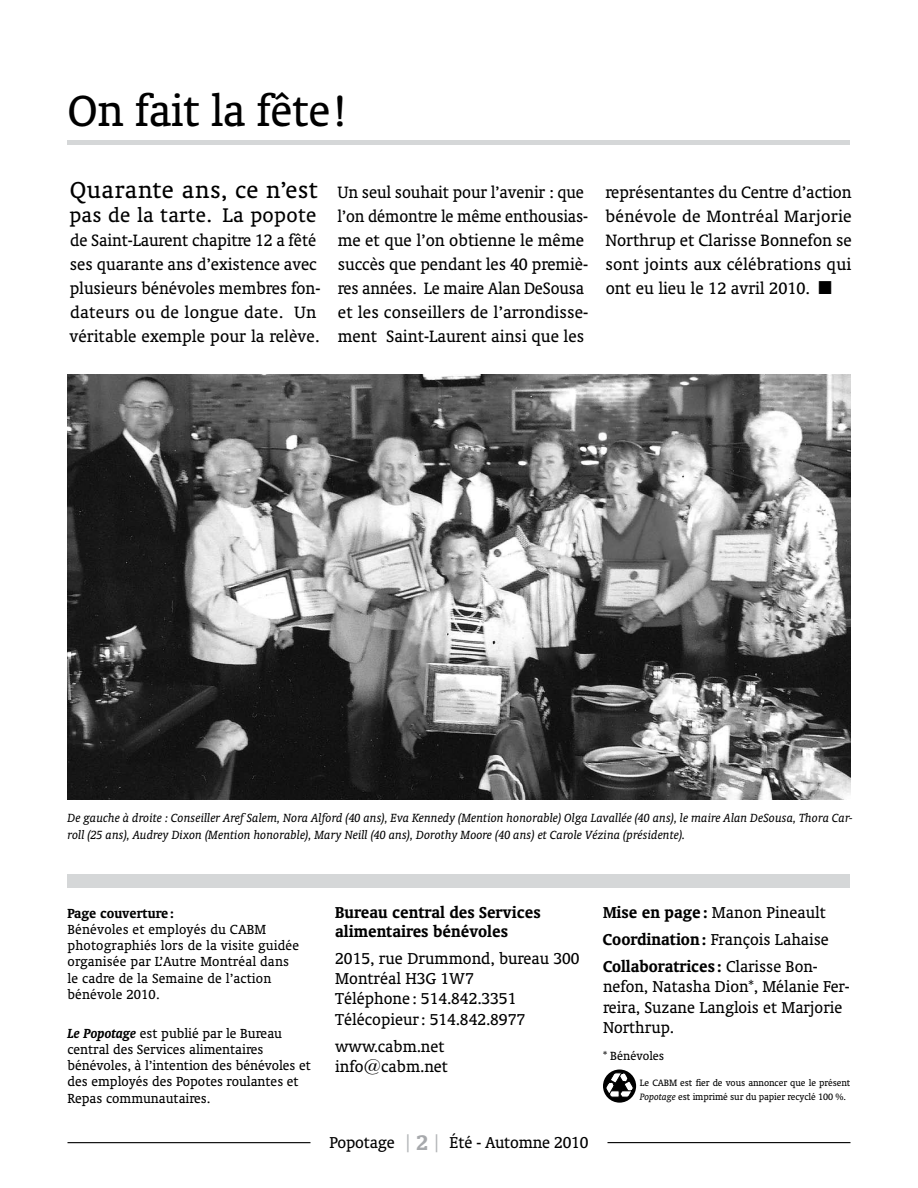
<style>
.page{position:relative;width:918px;height:1188px;background:#fff}
.page>*{position:absolute;margin:0;border:0;box-sizing:border-box;transform-origin:0 0}
.t1{font:49.5px "Oranda BT";letter-spacing:-.01em;color:#000}
.t2{font:26.25px "Oranda BT";letter-spacing:.015em;color:#000}
.t3{font:22.5px "Oranda BT";letter-spacing:.01em;color:#000}
.t4{font:18.75px/24px "Oranda BT";color:#000}
.t5{font:18px/20.2px "Oranda BT";color:#000}
.t6{font:700 18px/27px "Oranda BT";color:#000}
.t7{font:15px/16.2px "Oranda BT";color:#000}
.t8{font:700 15px "Oranda BT";color:#000}
.t9{font:italic 13.5px/16.5px "Oranda BT";color:#000}
.t10{font:13.5px "Oranda BT";color:#000}
.t11{font:10.5px/13.5px "Oranda BT";letter-spacing:-.01em;color:#000}
.s1{font-weight:700;font-style:italic}
.s2{color:#b1b4b6}
.s3{font-weight:400}
.s4{font-style:italic}
</style>
<div class="page">
<hr style="left:608px;top:1142px;width:242px;height:1px;background:#000">
<hr style="left:68px;top:1142px;width:242px;height:1px;background:#000">
<div style="left:68px;top:874px;width:782px;height:14px;background:#d5d7d8"></div>
<div style="left:68px;top:140px;width:782px;height:5px;background:#d5d7d8"></div>
<div style="left:603px;top:1070px;width:33px;height:33px;background:#000;border-radius:50%"></div>
<svg style="left:605px;top:1073px;width:28px;height:26px"></svg>
<img style="left:68px;top:374px;width:782px;height:426px">
<h1 class="t1" style="left:68px;top:82px;width:282px">On fait la fête!</h1>
<h2 class="t2" style="left:70px;top:175px;width:250px">Quarante ans, ce n’est</h2>
<p class="t3" style="left:69px;top:202px;width:249px">pas de la tarte. La popote</p>
<p class="t4" style="left:69px;top:228px;width:252px">de Saint-Laurent chapitre 12 a fêté ses quarante ans d’existence avec plusieurs bénévoles membres fon&shy;dateurs ou de longue date. Un véritable exemple pour la relève.</p>
<p class="t4" style="left:337px;top:180px;width:252px">Un seul souhait pour l’avenir : que l’on démontre le même enthousias&shy;me et que l’on obtienne le même succès que pendant les 40 premiè&shy;res années. Le maire Alan DeSousa et les conseillers de l’arrondisse&shy;ment Saint-Laurent ainsi que les</p>
<p class="t4" style="left:605px;top:180px;width:248px;text-align:justify">représentantes du Centre d’action bénévole de Montréal Marjorie Northrup et Clarisse Bonnefon se sont joints aux célébrations qui ont eu lieu le 12 avril 2010. ■</p>
<p class="t9" style="left:68px;top:809px;width:786px">De gauche à droite : Conseiller Aref Salem, Nora Alford (40 ans), Eva Kennedy (Mention honorable) Olga Lavallée (40 ans), le maire Alan DeSousa, Thora Car&shy;roll (25 ans), Audrey Dixon (Mention honorable), Mary Neill (40 ans), Dorothy Moore (40 ans) et Carole Vézina (présidente).</p>
<p class="t8" style="left:68px;top:904px;width:108px">Page couverture :</p>
<p class="t7" style="left:68px;top:921px;width:233px">Bénévoles et employés du CABM photographiés lors de la visite guidée organisée par L’Autre Montréal dans le cadre de la Semaine de l’action bénévole 2010.</p>
<p class="t7" style="left:68px;top:1025px;width:245px"><span class="s1">Le Popotage</span> est publié par le Bureau central des Services alimentaires bénévoles, à l’intention des bénévoles et des employés des Popotes roulantes et Repas communautaires.</p>
<p class="t6" style="left:335px;top:903px;width:207px;line-height:18.8px">Bureau central des Services alimentaires bénévoles</p>
<p class="t5" style="left:335px;top:948px;width:246px">2015, rue Drummond, bureau 300<br>Montréal H3G 1W7<br>Téléphone : 514.842.3351<br>Télécopieur: 514.842.8977</p>
<p class="t5" style="left:335px;top:1036px;width:114px">www.cabm.net info@cabm.net</p>
<p class="t5" style="left:330px;top:1132px;width:260px">Popotage <span class="s2">| |</span> Été - Automne 2010</p>
<p class="t6" style="left:603px;top:898px;width:227px">Mise en page : <span class="s3">Manon Pineault<br></span>Coordination: <span class="s3">François Lahaise<br></span>Collaboratrices : <span class="s3">Clarisse Bon-</span></p>
<p class="t5" style="left:603px;top:976px;width:248px">nefon, Natasha Dion*, Mélanie Fer&shy;reira, Suzane Langlois et Marjorie<br>Northrup.</p>
<p class="t10" style="left:603px;top:1048px;width:63px">* Bénévoles</p>
<p class="t11" style="left:640px;top:1076px;width:212px">Le CABM est fier de vous annoncer que le présent<br><span class="s4">Popotage</span> est imprimé sur du papier recyclé 100 %.</p>
</div>
